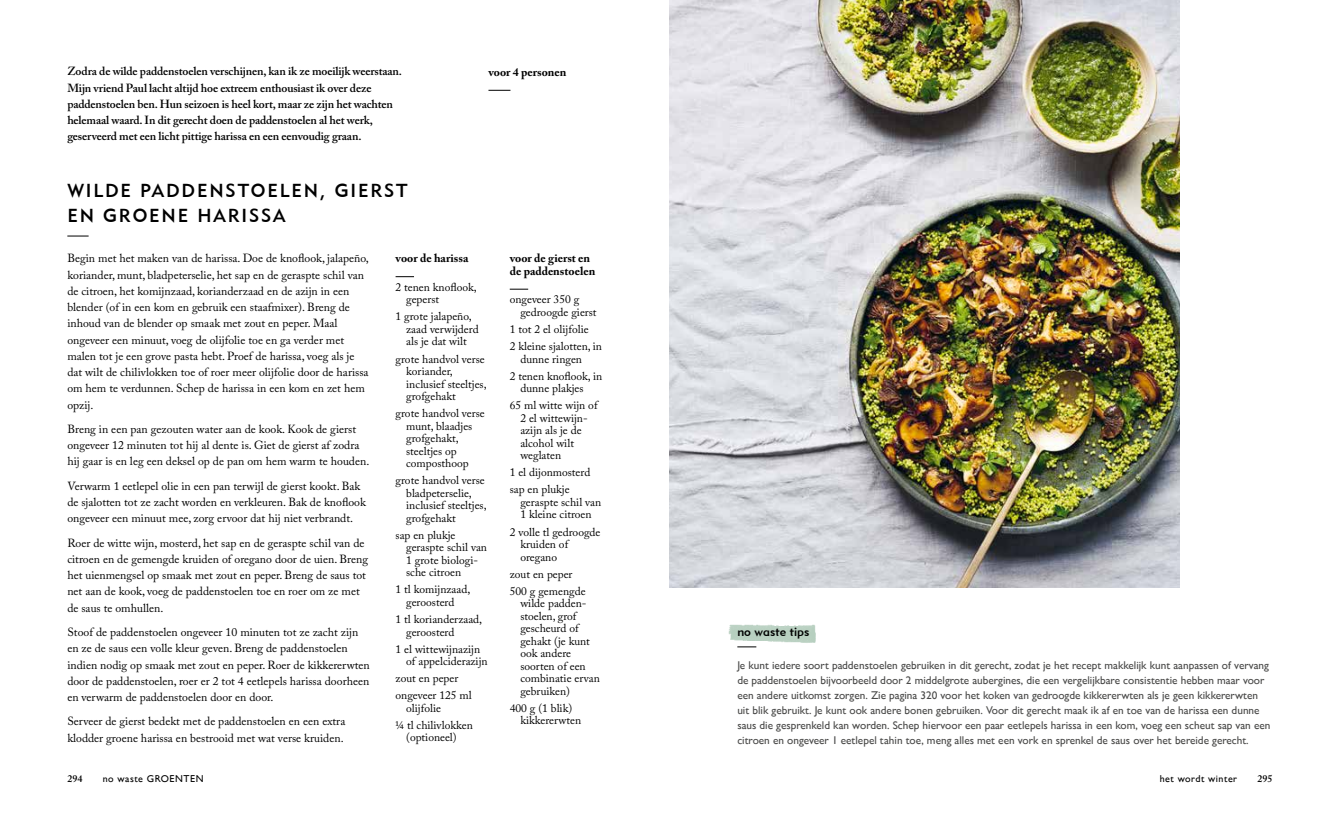
<style>
.page{position:relative;width:1340px;height:815px;background:#fff}
.page>*{position:absolute;margin:0;border:0;box-sizing:border-box;transform-origin:0 0}
.t1{font:18.75px/24.4px "Geometric 415 BT Medium A";letter-spacing:.1em;color:#000}
.t2{font:12.5px "Geometric 415 BT Medium A";color:#000}
.t3{font:11.75px/16.2px "Adobe Caslon Pro";color:#000}
.t4{font:600 11.75px/16.2px "Adobe Caslon Pro";letter-spacing:-.01em;color:#000}
.t5{font:700 11.75px/12.5px "Adobe Caslon Pro";color:#000}
.t6{font:11.5px/12.5px "Adobe Caslon Pro";color:#000}
.t7{font:500 11.25px/15px "Gill Sans MT Pro";color:#4a4a49}
.t8{font:500 10px "Gill Sans MT Pro";letter-spacing:.05em;color:#000}
.t9{font:600 10px "Adobe Caslon Pro";color:#000}
</style>
<div class="page">
<img style="left:670px;top:0;width:509px;height:587px">
<img style="left:728px;top:624px;width:88px;height:19px">
<svg style="left:737px;top:647px;width:19px;height:1px"></svg>
<svg style="left:67px;top:236px;width:22px;height:1px"></svg>
<svg style="left:488px;top:90px;width:22px;height:1px"></svg>
<svg style="left:510px;top:289px;width:18px;height:1px"></svg>
<svg style="left:395px;top:276px;width:19px;height:1px"></svg>
<p class="t4" style="left:67px;top:63px;width:336px">Zodra de wilde paddenstoelen verschijnen, kan ik ze moeilijk weerstaan.<br>Mijn vriend Paul lacht altijd hoe extreem enthousiast ik over deze paddenstoelen ben. Hun seizoen is heel kort, maar ze zijn het wachten helemaal waard. In dit gerecht doen de paddenstoelen al het werk, geserveerd met een licht pittige harissa en een eenvoudig graan.</p>
<h1 class="t1" style="left:67px;top:178px;width:342px">WILDE PADDENSTOELEN, GIERST<br>EN GROENE HARISSA</h1>
<p class="t5" style="left:488px;top:65px;width:79px">voor 4 personen</p>
<p class="t3" style="left:67px;top:250px;width:303px">Begin met het maken van de harissa. Doe de knoflook, jalapeño, koriander, munt, bladpeterselie, het sap en de geraspte schil van de citroen, het komijnzaad, korianderzaad en de azijn in een blender (of in een kom en gebruik een staafmixer). Breng de inhoud van de blender op smaak met zout en peper. Maal ongeveer een minuut, voeg de olijfolie toe en ga verder met malen tot je een grove pasta hebt. Proef de harissa, voeg als je dat wilt de chilivlokken toe of roer meer olijfolie door de harissa om hem te verdunnen. Schep de harissa in een kom en zet hem opzij.</p>
<p class="t3" style="left:67px;top:421px;width:303px">Breng in een pan gezouten water aan de kook. Kook de gierst ongeveer 12 minuten tot hij al dente is. Giet de gierst af zodra hij gaar is en leg een deksel op de pan om hem warm te houden.</p>
<p class="t3" style="left:67px;top:478px;width:300px">Verwarm 1 eetlepel olie in een pan terwijl de gierst kookt. Bak de sjalotten tot ze zacht worden en verkleuren. Bak de knoflook ongeveer een minuut mee, zorg ervoor dat hij niet verbrandt.</p>
<p class="t3" style="left:67px;top:535px;width:302px">Roer de witte wijn, mosterd, het sap en de geraspte schil van de citroen en de gemengde kruiden of oregano door de uien. Breng het uienmengsel op smaak met zout en peper. Breng de saus tot net aan de kook, voeg de paddenstoelen toe en roer om ze met de saus te omhullen.</p>
<p class="t3" style="left:67px;top:624px;width:304px">Stoof de paddenstoelen ongeveer 10 minuten tot ze zacht zijn en ze de saus een volle kleur geven. Breng de paddenstoelen indien nodig op smaak met zout en peper. Roer de kikkererwten door de paddenstoelen, roer er 2 tot 4 eetlepels harissa doorheen en verwarm de paddenstoelen door en door.</p>
<p class="t3" style="left:67px;top:713px;width:279px">Serveer de gierst bedekt met de paddenstoelen en een extra klodder groene harissa en bestrooid met wat verse kruiden.</p>
<p class="t5" style="left:395px;top:252px;width:74px">voor de harissa</p>
<p class="t6" style="left:406px;top:281px;width:72px;text-indent:-11px">2 tenen knoflook, geperst</p>
<p class="t6" style="left:406px;top:310px;width:74px;text-indent:-11px">1 grote jalapeño, zaad verwijderd als je dat wilt</p>
<p class="t6" style="left:406px;top:352px;width:82px;text-indent:-11px">grote handvol verse koriander, inclusief steeltjes, grofgehakt</p>
<p class="t6" style="left:406px;top:407px;width:80px;text-indent:-11px">grote handvol verse munt, blaadjes grofgehakt, steeltjes op composthoop</p>
<p class="t6" style="left:406px;top:474px;width:82px;text-indent:-11px">grote handvol verse bladpeterselie, inclusief steeltjes, grofgehakt</p>
<p class="t6" style="left:406px;top:529px;width:82px;text-indent:-11px">sap en plukje geraspte schil van<br>1 grote biologi&shy;sche citroen</p>
<p class="t6" style="left:395px;top:583px;width:76px;text-align:center">1 tl komijnzaad, geroosterd</p>
<p class="t6" style="left:406px;top:613px;width:77px;text-indent:-11px">1 tl korianderzaad, geroosterd</p>
<p class="t6" style="left:406px;top:642px;width:83px;text-indent:-11px">1 el wittewijnazijn of appelciderazijn</p>
<p class="t6" style="left:395px;top:670px;width:78px;line-height:17.1px">zout en peper ongeveer 125 ml</p>
<p class="t6" style="left:395px;top:699px;width:79px;line-height:17.1px;text-indent:11px">olijfolie<br>¼ tl chilivlokken</p>
<p class="t6" style="left:406px;top:731px;width:52px">(optioneel)</p>
<p class="t5" style="left:510px;top:252px;width:87px">voor de gierst en de paddenstoelen</p>
<p class="t6" style="left:520px;top:293px;width:78px;text-indent:-11px">ongeveer 350 g gedroogde gierst</p>
<p class="t6" style="left:510px;top:320px;width:94px;line-height:17.1px">1 tot 2 el olijfolie<br>2 kleine sjalotten, in</p>
<p class="t6" style="left:510px;top:350px;width:94px;line-height:17.1px;text-indent:11px">dunne ringen<br>2 tenen knoflook, in</p>
<p class="t6" style="left:510px;top:380px;width:89px;line-height:17.1px;text-align:center">dunne plakjes<br>65 ml witte wijn of</p>
<p class="t6" style="left:520px;top:412px;width:69px">2 el wittewijn&shy;azijn als je de alcohol wilt weglaten</p>
<p class="t6" style="left:510px;top:464px;width:82px;line-height:17.1px">1 el dijonmosterd sap en plukje</p>
<p class="t6" style="left:520px;top:496px;width:82px">geraspte schil van<br>1 kleine citroen</p>
<p class="t6" style="left:520px;top:525px;width:82px;text-indent:-11px">2 volle tl gedroogde kruiden of oregano</p>
<p class="t6" style="left:510px;top:565px;width:77px;line-height:17.1px">zout en peper<br>500 g gemengde</p>
<p class="t6" style="left:520px;top:597px;width:81px">wilde padden&shy;stoelen, grof gescheurd of gehakt (je kunt ook andere soorten of een combinatie ervan gebruiken)</p>
<p class="t6" style="left:520px;top:702px;width:62px;text-indent:-11px">400 g (1 blik) kikkererwten</p>
<p class="t2" style="left:737px;top:624px;width:74px">no waste tips</p>
<p class="t7" style="left:737px;top:657px;width:534px">Je kunt iedere soort paddenstoelen gebruiken in dit gerecht, zodat je het recept makkelijk kunt aanpassen of vervang de paddenstoelen bijvoorbeeld door 2 middelgrote aubergines, die een vergelijkbare consistentie hebben maar voor een andere uitkomst zorgen. Zie pagina 320 voor het koken van gedroogde kikkererwten als je geen kikkererwten uit blik gebruikt. Je kunt ook andere bonen gebruiken. Voor dit gerecht maak ik af en toe van de harissa een dunne saus die gesprenkeld kan worden. Schep hiervoor een paar eetlepels harissa in een kom, voeg een scheut sap van een citroen en ongeveer 1 eetlepel tahin toe, meng alles met een vork en sprenkel de saus over het bereide gerecht.</p>
<p class="t9" style="left:67px;top:773px;width:16px">294</p>
<p class="t8" style="left:103px;top:773px;width:102px">no waste GROENTEN</p>
<p class="t8" style="left:1159px;top:773px;width:79px">het wordt winter</p>
<p class="t9" style="left:1257px;top:773px;width:16px">295</p>
</div>
